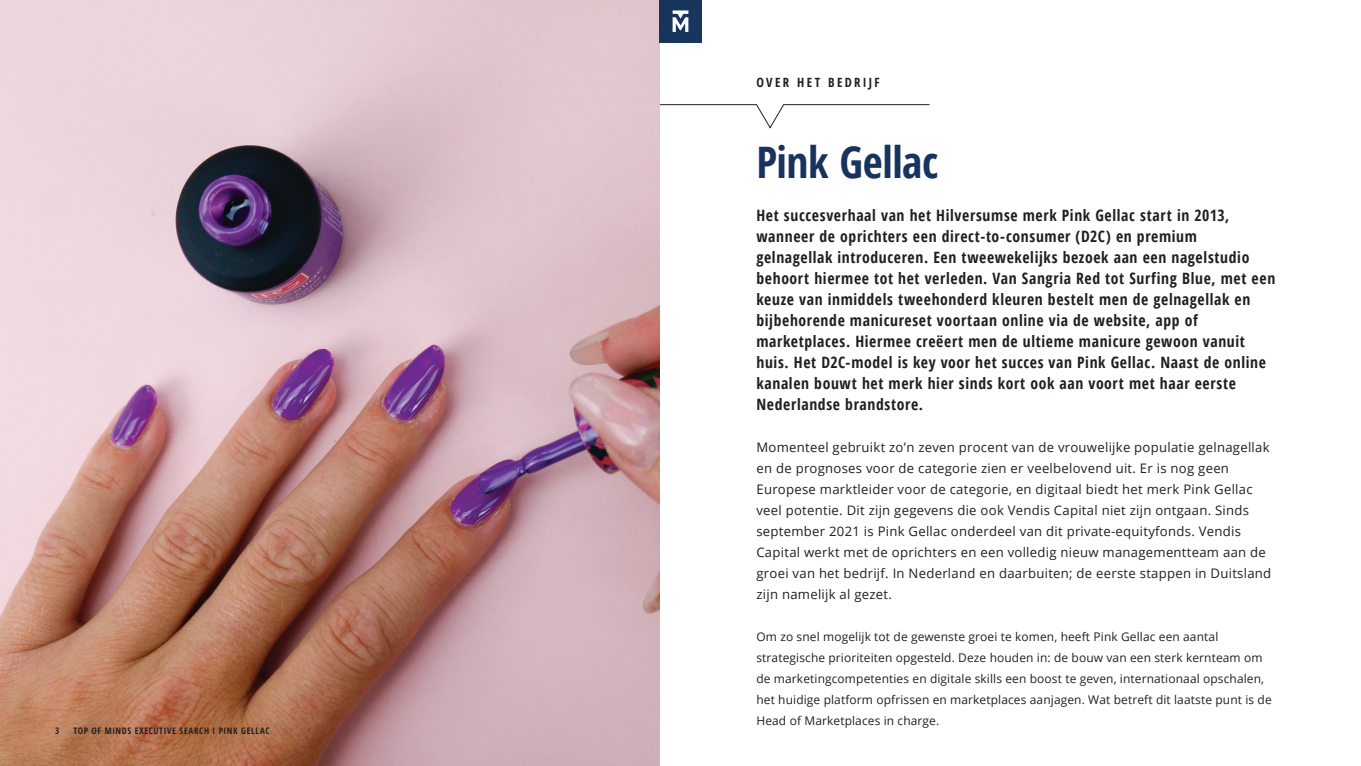
<style>
.page{position:relative;width:1361px;height:766px;background:#fff}
.page>*{position:absolute;margin:0;border:0;box-sizing:border-box;transform-origin:0 0}
.Page_header_kopie{font:700 condensed 43.42px "Open Sans";letter-spacing:-.01em;color:#18345e}
.t1{font:700 condensed 15.67px/21px "Open Sans";letter-spacing:.04em;color:#231f20}
.t2{font:13.12px/21px "Open Sans";letter-spacing:.02em;color:#231f20}
.t3{font:700 condensed 12.75px "Open Sans";letter-spacing:.185em;color:#231f20}
.t4{font:11.93px/21px "Open Sans";letter-spacing:.01em;color:#231f20}
.t5{font:700 condensed 9px "Open Sans";letter-spacing:.07em;color:#231f20}
</style>
<div class="page">
<svg style="left:659px;top:104px;width:271px;height:24px"></svg>
<img style="left:0;top:0;width:659px;height:765px">
<div style="left:659px;top:0;width:43px;height:43px;background:#17355d"></div>
<svg style="left:672px;top:10px;width:16px;height:22px"></svg>
<p class="t5" style="left:55px;top:724px;width:6px">3</p>
<p class="t5" style="left:73px;top:724px;width:198px">TOP OF MINDS EXECUTIVE SEARCH I PINK GELLAC</p>
<p class="t3" style="left:756px;top:73px;width:125px">OVER HET BEDRIJF</p>
<p class="Page_header_kopie" style="left:756px;top:132px;width:183px">Pink Gellac</p>
<p class="t1" style="left:756px;top:204px;width:520px">Het succesverhaal van het Hilversumse merk Pink Gellac start in 2013, wanneer de oprichters een direct-to-consumer (D2C) en premium gelnagellak introduceren. Een tweewekelijks bezoek aan een nagelstudio behoort hiermee tot het verleden. Van Sangria Red tot Surfing Blue, met een keuze van inmiddels tweehonderd kleuren bestelt men de gelnagellak en bijbehorende manicureset voortaan online via de website, app of marketplaces. Hiermee creëert men de ultieme manicure gewoon vanuit huis. Het D2C-model is key voor het succes van Pink Gellac. Naast de online kanalen bouwt het merk hier sinds kort ook aan voort met haar eerste Nederlandse brandstore.</p>
<p class="t2" style="left:756px;top:436px;width:516px">Momenteel gebruikt zo’n zeven procent van de vrouwelijke populatie gelnagellak en de prognoses voor de categorie zien er veelbelovend uit. Er is nog geen Europese marktleider voor de categorie, en digitaal biedt het merk Pink Gellac veel potentie. Dit zijn gegevens die ook Vendis Capital niet zijn ontgaan. Sinds september 2021 is Pink Gellac onderdeel van dit private-equityfonds. Vendis Capital werkt met de oprichters en een volledig nieuw managementteam aan de groei van het bedrijf. In Nederland en daarbuiten; de eerste stappen in Duitsland zijn namelijk al gezet.</p>
<p class="t4" style="left:756px;top:625px;width:517px">Om zo snel mogelijk tot de gewenste groei te komen, heeft Pink Gellac een aantal strategische prioriteiten opgesteld. Deze houden in: de bouw van een sterk kernteam om de marketingcompetenties en digitale skills een boost te geven, internationaal opschalen, het huidige platform opfrissen en marketplaces aanjagen. Wat betreft dit laatste punt is de Head of Marketplaces in charge.</p>
</div>
